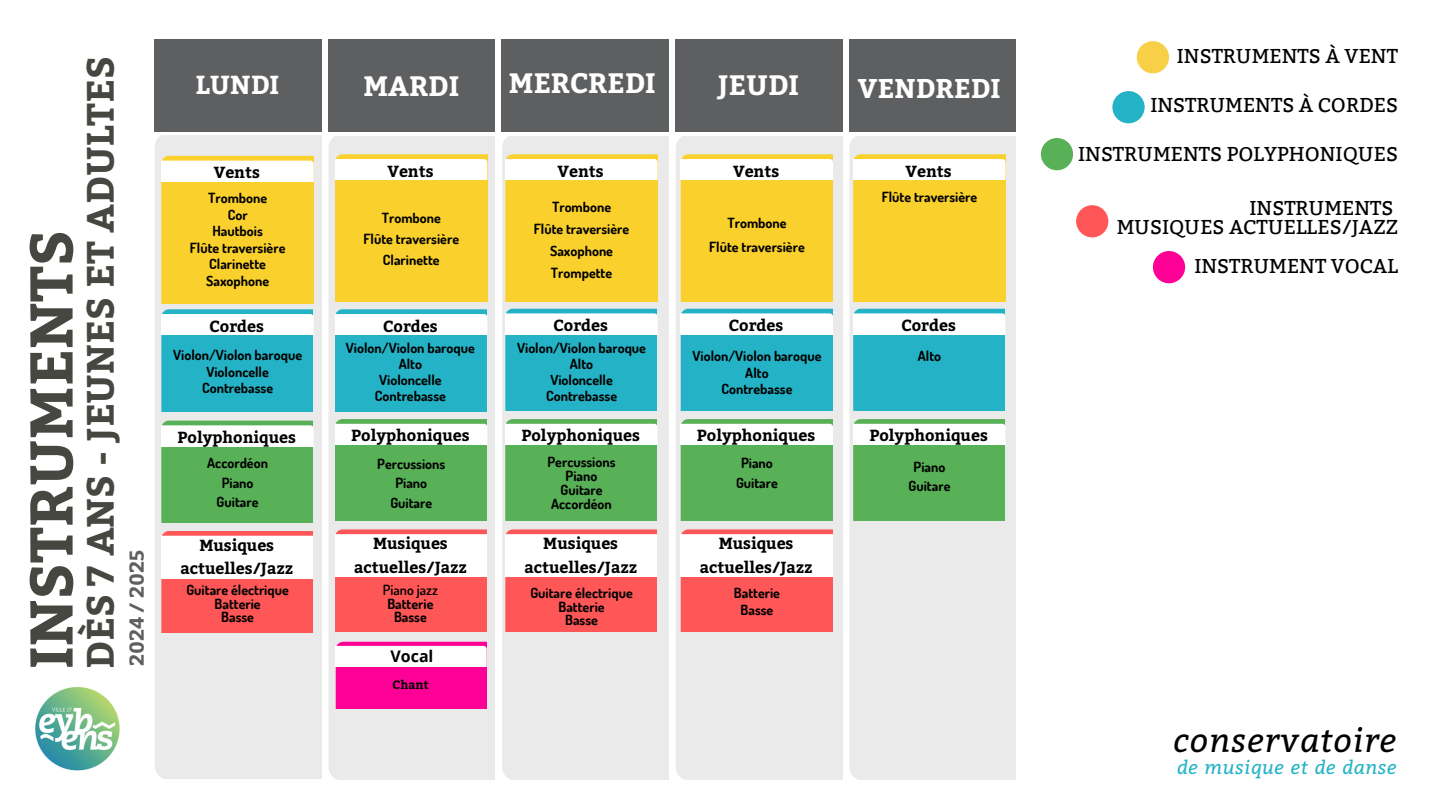
<style>
.page{position:relative;width:1440px;height:810px;background:#fff}
.page>*{position:absolute;margin:0;border:0;box-sizing:border-box;transform-origin:0 0}
.t1{font:700 60px "Bitter";color:#474741}
.t2{font:700 38px "Bitter";color:#474741}
.t3{font:italic 32.7px "Bitter";letter-spacing:.03em;color:#000}
.t4{font:700 28px "Bitter";color:#fff}
.t5{font:700 27px "Bitter";color:#fff}
.t6{font:700 26px "Bitter";color:#fff}
.t7{font:20px/19.5px "Bitter";color:#000;text-align:right}
.t8{font:700 20px "Bitter";letter-spacing:-.01em;color:#5e5f61}
.t9{font:italic 18.7px "Bitter";letter-spacing:.03em;color:#24b3c6}
.t10{font:700 16px/23.2px "Bitter";color:#000;text-align:center}
.t11{font:700 16px "Open Sans";color:#000}
.t12{font:700 14px "Dosis";color:#000}
.t13{font:600 14px "Dosis";color:#000}
.t14{font:700 12px "Bitter";color:#000}
</style>
<div class="page">
<div style="left:155px;top:39px;width:166px;height:93px;background:#5e5f61"></div>
<img style="left:35px;top:687px;width:85px;height:84px">
<div style="left:328px;top:137px;width:167px;height:642px;background:#eaeaea"></div>
<div style="left:328px;top:39px;width:167px;height:93px;background:#5e5f61"></div>
<div style="left:502px;top:137px;width:166px;height:642px;background:#eaeaea"></div>
<div style="left:502px;top:39px;width:166px;height:93px;background:#5e5f61"></div>
<div style="left:676px;top:137px;width:166px;height:642px;background:#eaeaea"></div>
<div style="left:676px;top:39px;width:166px;height:93px;background:#5e5f61"></div>
<div style="left:849px;top:137px;width:167px;height:642px;background:#eaeaea"></div>
<div style="left:849px;top:39px;width:167px;height:93px;background:#5e5f61"></div>
<div style="left:155px;top:136px;width:166px;height:643px;background:#eaeaea"></div>
<svg style="left:161px;top:156px;width:153px;height:147px;background:#fad64b"></svg>
<svg style="left:161px;top:309px;width:153px;height:102px"></svg>
<svg style="left:161px;top:421px;width:153px;height:101px"></svg>
<svg style="left:161px;top:531px;width:152px;height:102px"></svg>
<div style="left:1076px;top:205px;width:32px;height:32px;background:#ff5757;border-radius:50%"></div>
<div style="left:1112px;top:91px;width:33px;height:32px;background:#24b3c6;border-radius:50%"></div>
<div style="left:1041px;top:138px;width:32px;height:32px;background:#58b057;border-radius:50%"></div>
<div style="left:1137px;top:41px;width:32px;height:32px;background:#f8d047;border-radius:50%"></div>
<svg style="left:335px;top:154px;width:152px;height:148px;background:#fad64a"></svg>
<svg style="left:335px;top:309px;width:152px;height:102px"></svg>
<svg style="left:335px;top:419px;width:152px;height:102px"></svg>
<svg style="left:335px;top:529px;width:152px;height:102px"></svg>
<svg style="left:505px;top:154px;width:153px;height:148px;background:#fad64a"></svg>
<svg style="left:505px;top:309px;width:153px;height:102px"></svg>
<svg style="left:505px;top:419px;width:153px;height:102px"></svg>
<svg style="left:505px;top:529px;width:152px;height:102px"></svg>
<svg style="left:681px;top:154px;width:152px;height:148px;background:#fad64a"></svg>
<svg style="left:681px;top:309px;width:152px;height:102px"></svg>
<svg style="left:681px;top:419px;width:152px;height:102px"></svg>
<svg style="left:681px;top:529px;width:151px;height:102px"></svg>
<svg style="left:853px;top:309px;width:152px;height:102px"></svg>
<svg style="left:853px;top:419px;width:152px;height:102px"></svg>
<svg style="left:336px;top:642px;width:150px;height:66px"></svg>
<div style="left:1153px;top:251px;width:32px;height:32px;background:#ff0097;border-radius:50%"></div>
<svg style="left:853px;top:154px;width:152px;height:148px;background:#fad64a"></svg>
<p class="t2" style="left:72px;top:669px;width:614px;rotate:-90deg">DÈS 7 ANS - JEUNES ET ADULTES</p>
<p class="t1" style="left:7px;top:669px;width:441px;rotate:-90deg">INSTRUMENTS</p>
<p class="t8" style="left:122px;top:666px;width:117px;rotate:-90deg">2024 / 2025</p>
<p class="t6" style="left:196px;top:66px;width:85px">LUNDI</p>
<p class="t4" style="left:363px;top:65px;width:97px">MARDI</p>
<h6 class="t4" style="left:509px;top:63px;width:148px">MERCREDI</h6>
<p class="t4" style="left:718px;top:64px;width:83px">JEUDI</p>
<p class="t5" style="left:858px;top:68px;width:144px">VENDREDI</p>
<h6 class="t10" style="left:214px;top:160px;width:48px">Vents</h6>
<p class="t10" style="left:387px;top:158px;width:48px">Vents</p>
<p class="t10" style="left:558px;top:158px;width:48px">Vents</p>
<p class="t10" style="left:733px;top:158px;width:48px">Vents</p>
<p class="t10" style="left:906px;top:158px;width:48px">Vents</p>
<h6 class="t12" style="left:208px;top:189px;width:61px">Trombone</h6>
<p class="t12" style="left:228px;top:205px;width:21px">Cor</p>
<p class="t12" style="left:212px;top:222px;width:52px">Hautbois</p>
<h6 class="t12" style="left:190px;top:238px;width:97px">Flûte traversière</h6>
<p class="t12" style="left:209px;top:255px;width:58px">Clarinette</p>
<p class="t12" style="left:206px;top:271px;width:65px">Saxophone</p>
<p class="t12" style="left:382px;top:208px;width:61px">Trombone</p>
<p class="t12" style="left:364px;top:229px;width:97px">Flûte traversière</p>
<h6 class="t12" style="left:383px;top:250px;width:58px">Clarinette</h6>
<h6 class="t12" style="left:552px;top:198px;width:61px">Trombone</h6>
<p class="t12" style="left:534px;top:220px;width:97px">Flûte traversière</p>
<p class="t12" style="left:550px;top:242px;width:64px">Saxophone</p>
<h6 class="t12" style="left:551px;top:263px;width:63px">Trompette</h6>
<p class="t12" style="left:727px;top:214px;width:61px">Trombone</p>
<h6 class="t12" style="left:709px;top:237px;width:97px">Flûte traversière</h6>
<p class="t12" style="left:882px;top:187px;width:97px">Flûte traversière</p>
<p class="t10" style="left:210px;top:313px;width:56px">Cordes</p>
<p class="t10" style="left:383px;top:313px;width:56px">Cordes</p>
<h6 class="t10" style="left:553px;top:313px;width:56px">Cordes</h6>
<p class="t10" style="left:729px;top:313px;width:56px">Cordes</p>
<p class="t10" style="left:901px;top:313px;width:56px">Cordes</p>
<h2 class="t12" style="left:173px;top:346px;width:130px">Violon/Violon baroque</h2>
<p class="t12" style="left:206px;top:363px;width:64px">Violoncelle</p>
<h2 class="t12" style="left:202px;top:379px;width:73px">Contrebasse</h2>
<h6 class="t12" style="left:346px;top:339px;width:130px">Violon/Violon baroque</h6>
<p class="t12" style="left:399px;top:355px;width:25px">Alto</p>
<p class="t12" style="left:379px;top:371px;width:64px">Violoncelle</p>
<p class="t12" style="left:375px;top:386px;width:73px">Contrebasse</p>
<h6 class="t12" style="left:517px;top:339px;width:130px">Violon/Violon baroque</h6>
<p class="t12" style="left:570px;top:355px;width:25px">Alto</p>
<p class="t12" style="left:550px;top:371px;width:64px">Violoncelle</p>
<p class="t12" style="left:546px;top:386px;width:73px">Contrebasse</p>
<p class="t12" style="left:693px;top:347px;width:130px">Violon/Violon baroque</p>
<h6 class="t12" style="left:745px;top:363px;width:25px">Alto</h6>
<p class="t12" style="left:721px;top:380px;width:73px">Contrebasse</p>
<p class="t12" style="left:918px;top:347px;width:25px">Alto</p>
<h2 class="t10" style="left:178px;top:425px;width:120px">Polyphoniques</h2>
<h6 class="t10" style="left:351px;top:423px;width:120px">Polyphoniques</h6>
<p class="t10" style="left:521px;top:423px;width:120px">Polyphoniques</p>
<p class="t10" style="left:697px;top:423px;width:120px">Polyphoniques</p>
<p class="t10" style="left:869px;top:423px;width:120px">Polyphoniques</p>
<h2 class="t12" style="left:207px;top:454px;width:62px">Accordéon</h2>
<p class="t12" style="left:222px;top:473px;width:33px">Piano</p>
<h3 class="t12" style="left:217px;top:493px;width:43px">Guitare</h3>
<h6 class="t12" style="left:377px;top:454px;width:70px">Percussions</h6>
<p class="t12" style="left:395px;top:474px;width:33px">Piano</p>
<p class="t12" style="left:390px;top:493px;width:43px">Guitare</p>
<p class="t12" style="left:548px;top:452px;width:70px">Percussions</p>
<p class="t12" style="left:566px;top:466px;width:33px">Piano</p>
<h6 class="t12" style="left:561px;top:481px;width:43px">Guitare</h6>
<p class="t12" style="left:551px;top:495px;width:62px">Accordéon</p>
<h6 class="t12" style="left:741px;top:454px;width:33px">Piano</h6>
<p class="t12" style="left:736px;top:473px;width:43px">Guitare</p>
<p class="t12" style="left:914px;top:457px;width:33px">Piano</p>
<p class="t12" style="left:909px;top:477px;width:43px">Guitare</p>
<p class="t10" style="left:180px;top:533px;width:114px">Musiques actuelles/Jazz</p>
<p class="t10" style="left:354px;top:531px;width:114px">Musiques actuelles/Jazz</p>
<p class="t10" style="left:524px;top:531px;width:114px">Musiques actuelles/Jazz</p>
<p class="t10" style="left:700px;top:531px;width:114px">Musiques actuelles/Jazz</p>
<p class="t12" style="left:186px;top:581px;width:104px">Guitare électrique</p>
<p class="t12" style="left:215px;top:594px;width:48px">Batterie</p>
<p class="t12" style="left:221px;top:608px;width:34px">Basse</p>
<p class="t13" style="left:383px;top:581px;width:57px">Piano jazz</p>
<p class="t12" style="left:387px;top:594px;width:48px">Batterie</p>
<p class="t12" style="left:394px;top:608px;width:34px">Basse</p>
<p class="t12" style="left:530px;top:584px;width:104px">Guitare électrique</p>
<p class="t12" style="left:558px;top:597px;width:48px">Batterie</p>
<h6 class="t12" style="left:565px;top:611px;width:34px">Basse</h6>
<p class="t12" style="left:734px;top:584px;width:48px">Batterie</p>
<p class="t12" style="left:741px;top:600px;width:34px">Basse</p>
<p class="t11" style="left:390px;top:645px;width:45px">Vocal</p>
<p class="t14" style="left:393px;top:676px;width:38px">Chant</p>
<h1 class="t7" style="left:1177px;top:47px;width:223px">INSTRUMENTS À VENT</h1>
<h1 class="t7" style="left:1150px;top:95px;width:249px">INSTRUMENTS À CORDES</h1>
<h1 class="t7" style="left:1078px;top:144px;width:321px">INSTRUMENTS POLYPHONIQUES</h1>
<p class="t7" style="left:1117px;top:198px;width:283px">INSTRUMENTS<br>MUSIQUES ACTUELLES/JAZZ</p>
<h2 class="t7" style="left:1194px;top:257px;width:205px">INSTRUMENT VOCAL</h2>
<p class="t3" style="left:1174px;top:717px;width:224px">conservatoire</p>
<p class="t9" style="left:1177px;top:754px;width:221px">de musique et de danse</p>
</div>
